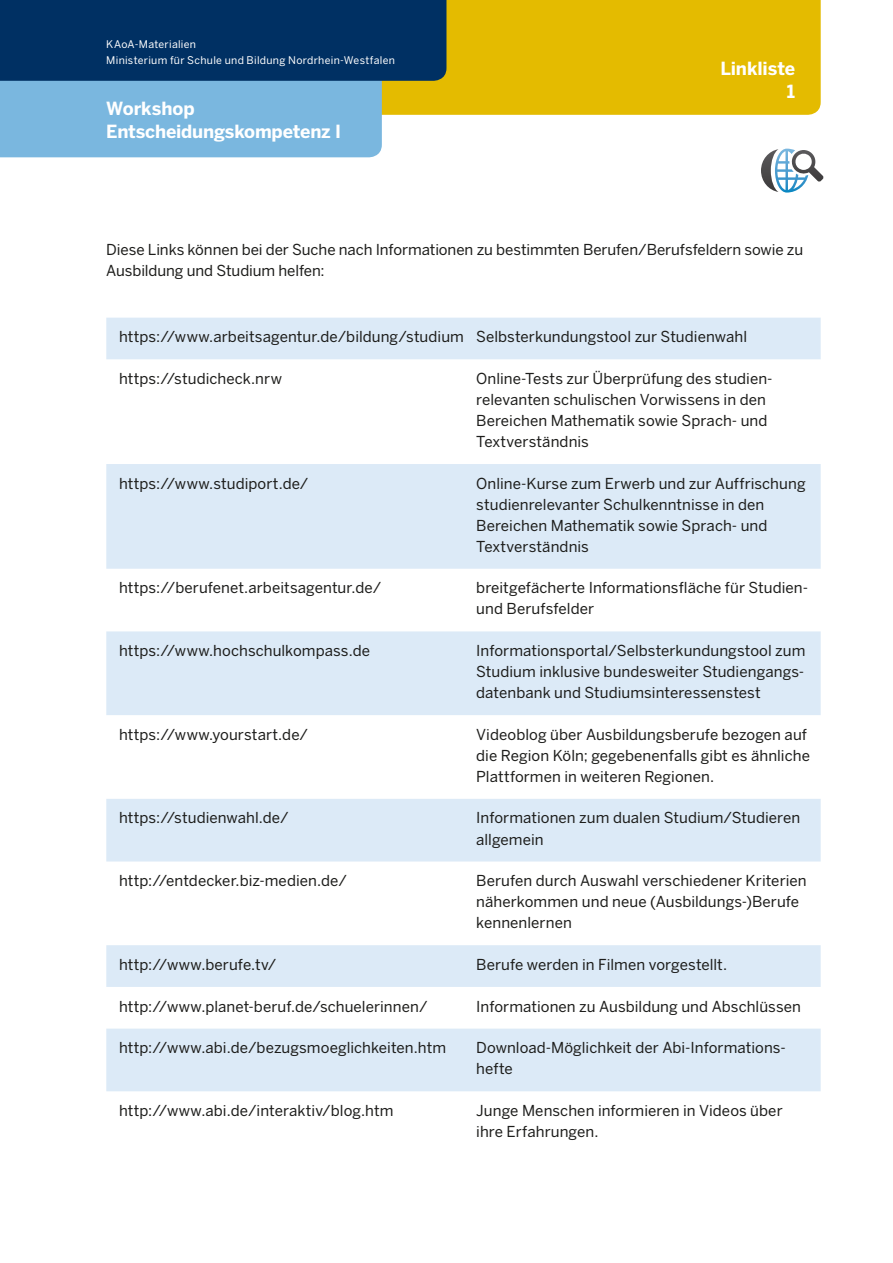
<style>
.page{position:relative;width:893px;height:1263px;background:#fff}
.page>*{position:absolute;margin:0;border:0;box-sizing:border-box;transform-origin:0 0}
.t1{font:700 18px/23.2px "Benton Sans";letter-spacing:-.01em;color:#fff}
.t2{font:15px/21px "Benton Sans";letter-spacing:.005em;color:#1d1d1b}
.t3{font:10.5px/15.8px "Benton Sans";letter-spacing:.025em;color:#fff}
</style>
<div class="page">
<div style="left:382px;top:0;width:439px;height:115px;background:#e4bb00"></div>
<div style="left:0;top:81px;width:382px;height:76px;background:#7ab7df"></div>
<div style="left:0;top:0;width:446px;height:81px;background:#003063"></div>
<svg style="left:761px;top:149px;width:63px;height:44px"></svg>
<svg style="left:106px;top:318px;width:715px;height:773px;fill:#dceaf7"></svg>
<p class="t3" style="left:106px;top:36px;width:290px">KAoA-Materialien<br>Ministerium für Schule und Bildung Nordrhein-Westfalen</p>
<p class="t1" style="left:106px;top:97px;width:236px">Workshop<br>Entscheidungskompetenz I</p>
<p class="t1" style="left:720px;top:56px;width:76px;text-align:right">Linkliste<br>1</p>
<p class="t2" style="left:106px;top:238px;width:698px">Diese Links können bei der Suche nach Informationen zu bestimmten Berufen/Berufsfeldern sowie zu<br>Ausbildung und Studium helfen:</p>
<p class="t2" style="left:119px;top:326px;width:629px">https://www.arbeitsagentur.de/bildung/studium Selbsterkundungstool zur Studienwahl</p>
<p class="t2" style="left:119px;top:368px;width:164px">https://studicheck.nrw</p>
<p class="t2" style="left:476px;top:368px;width:298px">Online-Tests zur Überprüfung des studien&shy;relevanten schulischen Vorwissens in den Bereichen Mathematik sowie Sprach- und Textverständnis</p>
<p class="t2" style="left:119px;top:473px;width:191px">https://www.studiport.de/</p>
<p class="t2" style="left:476px;top:473px;width:331px">Online-Kurse zum Erwerb und zur Auffrischung studienrelevanter Schulkenntnisse in den Bereichen Mathematik sowie Sprach- und Textverständnis</p>
<p class="t2" style="left:119px;top:577px;width:264px">https://berufenet.arbeitsagentur.de/</p>
<p class="t2" style="left:476px;top:577px;width:333px">breitgefächerte Informationsfläche für Studien&shy;und Berufsfelder</p>
<p class="t2" style="left:119px;top:640px;width:252px">https://www.hochschulkompass.de</p>
<p class="t2" style="left:476px;top:640px;width:331px;text-align:justify">Informationsportal/Selbsterkundungstool zum Studium inklusive bundesweiter Studiengangs&shy;datenbank und Studiumsinteressenstest</p>
<p class="t2" style="left:119px;top:724px;width:191px">https://www.yourstart.de/</p>
<p class="t2" style="left:476px;top:724px;width:335px">Videoblog über Ausbildungsberufe bezogen auf die Region Köln; gegebenenfalls gibt es ähnliche<br>Plattformen in weiteren Regionen.</p>
<p class="t2" style="left:119px;top:807px;width:171px">https://studienwahl.de/</p>
<p class="t2" style="left:476px;top:807px;width:326px">Informationen zum dualen Studium/Studieren allgemein</p>
<p class="t2" style="left:119px;top:870px;width:229px">http://entdecker.biz-medien.de/</p>
<p class="t2" style="left:476px;top:870px;width:332px">Berufen durch Auswahl verschiedener Kriterien näherkommen und neue (Ausbildungs-)Berufe kennenlernen</p>
<p class="t2" style="left:119px;top:954px;width:159px">http://www.berufe.tv/</p>
<p class="t2" style="left:476px;top:954px;width:252px">Berufe werden in Filmen vorgestellt.</p>
<p class="t2" style="left:119px;top:995px;width:310px">http://www.planet-beruf.de/schuelerinnen/</p>
<p class="t2" style="left:476px;top:995px;width:326px">Informationen zu Ausbildung und Abschlüssen</p>
<p class="t2" style="left:119px;top:1037px;width:329px">http://www.abi.de/bezugsmoeglichkeiten.htm</p>
<p class="t2" style="left:476px;top:1037px;width:311px">Download-Möglichkeit der Abi-Informations&shy;hefte</p>
<p class="t2" style="left:119px;top:1100px;width:276px">http://www.abi.de/interaktiv/blog.htm</p>
<p class="t2" style="left:476px;top:1100px;width:308px">Junge Menschen informieren in Videos über ihre Erfahrungen.</p>
</div>
